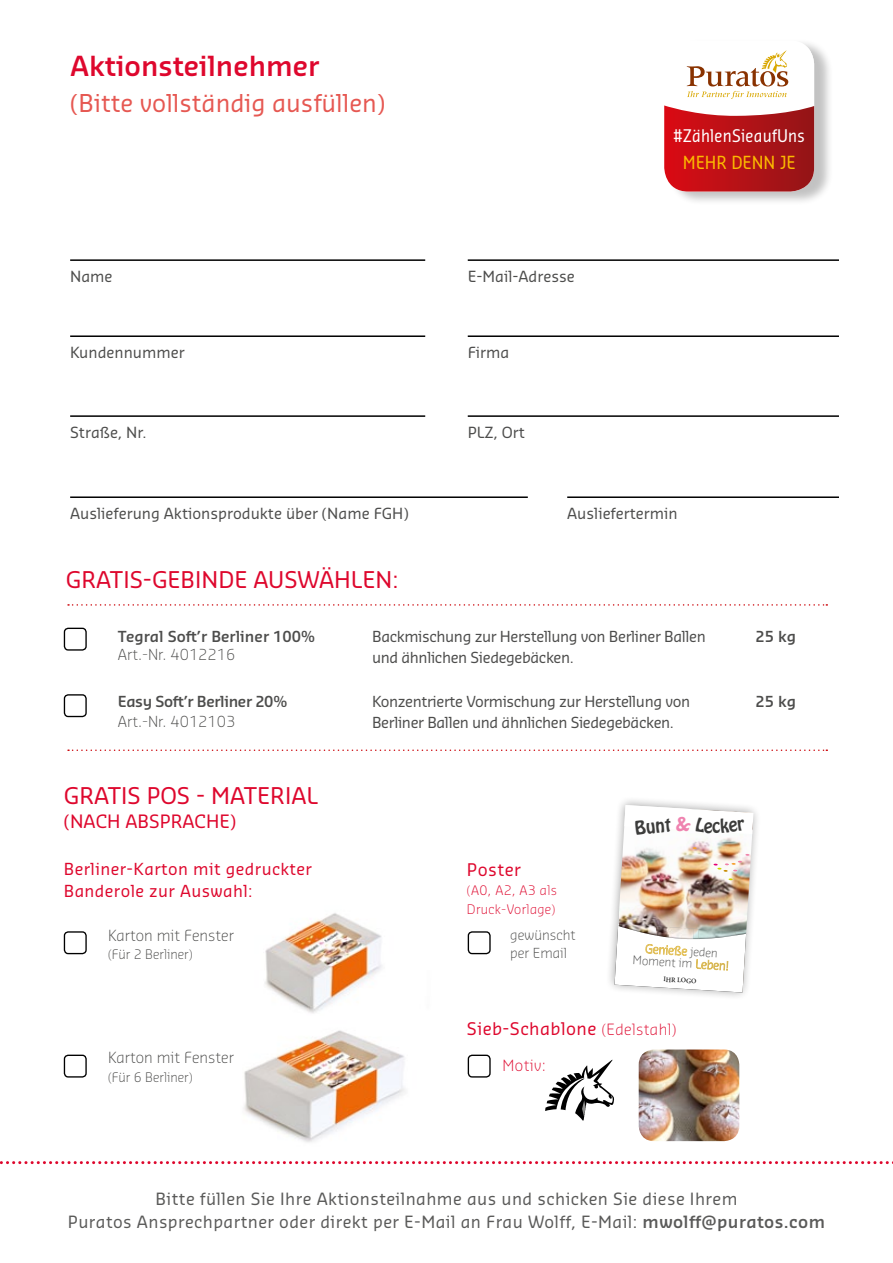
<style>
.page{position:relative;width:893px;height:1263px;background:#fff}
.page>*{position:absolute;margin:0;border:0;box-sizing:border-box;transform-origin:0 0}
.t1{font:600 27px "Sansa Pro";color:#de072d}
.t2{font:24px "Sansa Pro";color:#e65852}
.t3{font:22.5px "Sansa Pro";color:#de072d}
.t4{font:18px "Sansa Pro";color:#de072d}
.t5{font:17.55px "Sansa Con Pro";color:#fbba00}
.t6{font:16.95px "Sansa Std";letter-spacing:.025em;color:#de072d}
.t7{font:16.95px "Sansa Con Pro";letter-spacing:.015em;color:#fff}
.t8{font:16.8px "Hobo Std";color:#ef83b0}
.t9{font:16.5px/22.5px "Sansa Pro";letter-spacing:.025em;color:#5a5a59;text-align:center}
.t10{font:16.2px/21.6px "Sansa Std";letter-spacing:.025em;color:#de072d}
.t11{font:300 15.15px "Sansa Std";letter-spacing:.025em;color:#de072d}
.t12{font:15px "Sansa Pro";color:#4d4d4c}
.t13{font:300 15px "Sansa Std";color:#4a4a49}
.t14{font:14.85px "Sansa Std";letter-spacing:-.025em;color:#4d4d4c}
.t15{font:600 14.85px "Sansa Pro";color:#4d4d4c}
.t16{font:300 14.85px "Sansa Pro";color:#4d4d4c}
.t17{font:600 14.85px "Sansa Pro";letter-spacing:-.025em;color:#4d4d4c}
.t18{font:300 13.5px/17.5px "Sansa Std";color:#4a4a49}
.t19{font:300 12.9px "Sansa Std";color:#4a4a49}
.t20{font:300 12.9px/18.9px "Sansa Std";letter-spacing:.025em;color:#de072d}
.t21{font:300 11.7px "Sansa Pro";color:#4a4a49}
.t22{font:500 6.9px "Minion Pro";color:#000}
.s1{color:#fff}
.s2{font-weight:300;font-size:15.15px}
.s3{font-weight:600}
</style>
<div class="page">
<div style="left:667px;top:38px;width:167px;height:167px;background:#000;opacity:.24"></div>
<div style="left:664px;top:40px;width:150px;height:152px;background:#fff;border-radius:24px"></div>
<svg style="left:664px;top:46px;width:150px;height:146px"></svg>
<hr style="left:70px;top:259px;width:355px;height:2px;background:#000">
<hr style="left:70px;top:335px;width:355px;height:2px;background:#000">
<hr style="left:70px;top:415px;width:355px;height:2px;background:#000">
<hr style="left:70px;top:496px;width:458px;height:2px;background:#000">
<hr style="left:468px;top:259px;width:371px;height:2px;background:#000">
<hr style="left:468px;top:335px;width:371px;height:2px;background:#000">
<hr style="left:468px;top:415px;width:371px;height:2px;background:#000">
<hr style="left:567px;top:496px;width:272px;height:2px;background:#000">
<svg style="left:0;top:1161px;width:893px;height:3px"></svg>
<svg style="left:68px;top:604px;width:759px;height:2px"></svg>
<svg style="left:68px;top:749px;width:759px;height:2px"></svg>
<img style="left:265px;top:913px;width:117px;height:100px">
<img style="left:243px;top:1030px;width:162px;height:112px">
<div style="left:468px;top:931px;width:23px;height:23px;border:1px solid #000;border-radius:4px"></div>
<div style="left:468px;top:1055px;width:23px;height:22px;border:1px solid #000;border-radius:4px"></div>
<div style="left:64px;top:628px;width:23px;height:23px;border:1px solid #000;border-radius:4px"></div>
<div style="left:64px;top:694px;width:23px;height:23px;border:1px solid #000;border-radius:4px"></div>
<div style="left:64px;top:931px;width:23px;height:23px;border:1px solid #000;border-radius:4px"></div>
<div style="left:64px;top:1055px;width:23px;height:22px;border:1px solid #000;border-radius:4px"></div>
<svg style="left:545px;top:1060px;width:69px;height:60px"></svg>
<img style="left:639px;top:1049px;width:100px;height:92px">
<img style="left:609px;top:800px;width:148px;height:197px">
<h1 class="t1" style="left:70px;top:48px;width:251px">Aktionsteilnehmer</h1>
<h2 class="t2" style="left:70px;top:87px;width:317px">(Bitte vollständig ausfüllen)</h2>
<p class="t12" style="left:70px;top:266px;width:44px">Name</p>
<p class="t12" style="left:70px;top:342px;width:116px">Kundennummer</p>
<p class="t12" style="left:70px;top:422px;width:78px">Straße, Nr.</p>
<p class="t12" style="left:70px;top:503px;width:340px">Auslieferung Aktionsprodukte über (Name FGH)</p>
<h3 class="t3" style="left:66px;top:565px;width:100px">Gratis-gebin</h3>
<h3 class="t3" style="left:218px;top:565px;width:131px">de auswählen</h3>
<h3 class="t3" style="left:392px;top:565px;width:8px">:</h3>
<p class="t12" style="left:468px;top:266px;width:109px">E-Mail-Adresse</p>
<p class="t12" style="left:468px;top:342px;width:43px">Firma</p>
<p class="t12" style="left:468px;top:422px;width:59px">PLZ, Ort</p>
<p class="t7" style="left:674px;top:124px;width:133px">#ZählenSieaufUns</p>
<p class="t5" style="left:683px;top:150px;width:114px">MEHR DENN JE</p>
<p class="t12" style="left:567px;top:503px;width:112px">Ausliefertermin</p>
<p class="t15" style="left:118px;top:626px;width:199px">Tegral Soft’r Berliner 100%</p>
<p class="t16" style="left:118px;top:644px;width:119px">Art.-Nr. 4012216</p>
<p class="t17" style="left:118px;top:692px;width:171px">Easy Soft’r Berliner 20%</p>
<p class="t16" style="left:118px;top:711px;width:119px">Art.-Nr. 4012103</p>
<h3 class="t3" style="left:64px;top:781px;width:233px">Gratis POS - Mate rial</h3>
<p class="t4" style="left:64px;top:809px;width:85px">(nach Absp</p>
<p class="t4" style="left:171px;top:809px;width:67px">rache)</p>
<p class="t10" style="left:64px;top:857px;width:250px">Berliner-Karton mit gedruckter<br>Banderole zur Auswahl:</p>
<p class="t13" style="left:108px;top:926px;width:128px">Karton mit Fenster</p>
<p class="t19" style="left:108px;top:945px;width:86px">(Für 2 Berliner)</p>
<p class="t13" style="left:108px;top:1047px;width:128px">Karton mit Fenster</p>
<p class="t19" style="left:108px;top:1069px;width:86px">(Für 6 Berliner)</p>
<p class="t14" style="left:372px;top:626px;width:335px">Backmischung zur Herstellung von Berliner Ballen</p>
<p class="t15" style="left:755px;top:626px;width:42px">25 kg</p>
<p class="t14" style="left:372px;top:647px;width:203px">und ähnlichen Siedegebäcken.</p>
<p class="t14" style="left:372px;top:692px;width:320px">Konzentrierte Vormischung zur Herstellung von</p>
<p class="t15" style="left:755px;top:692px;width:42px">25 kg</p>
<p class="t14" style="left:372px;top:713px;width:303px">Berliner Ballen und ähnlichen Siedegebäcken.</p>
<p class="t6" style="left:467px;top:858px;width:55px">Poster</p>
<p class="t20" style="left:467px;top:880px;width:92px">(A0, A2, A3 als<br>Druck-Vorlage)</p>
<p class="t18" style="left:510px;top:925px;width:67px">gewünscht per Email</p>
<p class="t8" style="left:675px;top:812px;width:18px">&amp;</p>
<p class="t21" style="left:633px;top:952px;width:98px;rotate:4deg">Moment im <span class="s1">Leben!</span></p>
<p class="t22" style="left:664px;top:974px;width:34px;rotate:3deg">IHR LOGO</p>
<p class="t6" style="left:467px;top:1018px;width:211px">Sieb-Schablone <span class="s2">(Edelstahl)</span></p>
<p class="t11" style="left:503px;top:1055px;width:45px">Motiv:</p>
<p class="t9" style="left:68px;top:1187px;width:759px">Bitte füllen Sie Ihre Aktionsteilnahme aus und schicken Sie diese Ihrem<br>Puratos Ansprechpartner oder direkt per E-Mail an Frau Wolff, E-Mail: <span class="s3">mwolff@puratos.com</span></p>
</div>
